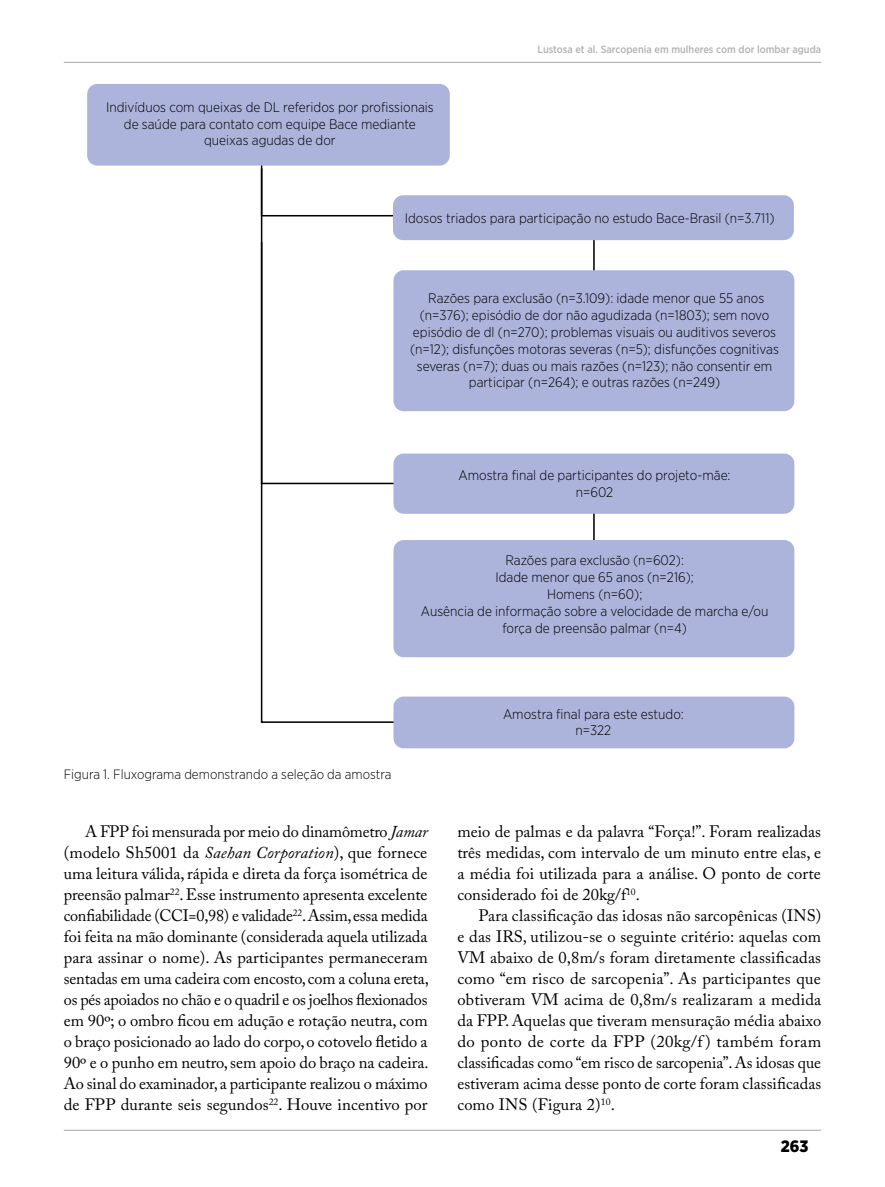
<style>
.page{position:relative;width:885px;height:1187px;background:#fff}
.page>*{position:absolute;margin:0;border:0;box-sizing:border-box;transform-origin:0 0}
.t1{font:16.5px/21px "Adobe Caslon Pro";letter-spacing:.005em;color:#000;text-align:justify}
.t2{font:900 16.5px "Gotham Narrow";color:#000}
.t3{font:300 13.8px/16.8px "Gotham Narrow";color:#000;text-align:center}
.t4{font:300 13.5px "Gotham Narrow";color:#000}
.t5{font:500 10.5px "Gotham Narrow";color:#b3b2b2}
.s1{font-style:italic}
</style>
<div class="page">
<hr style="left:64px;top:62px;width:757px;height:1px;background:#b3b2b2">
<hr style="left:64px;top:1129px;width:757px;height:1px;background:#b3b2b2">
<hr style="left:593px;top:237px;width:1px;height:42px;background:#000">
<hr style="left:593px;top:501px;width:1px;height:46px;background:#000">
<svg style="left:260px;top:485px;width:150px;height:238px"></svg>
<svg style="left:260px;top:217px;width:150px;height:268px"></svg>
<svg style="left:260px;top:166px;width:137px;height:51px"></svg>
<div style="left:87px;top:84px;width:362px;height:82px;background:#acb4dc;border-radius:10px"></div>
<div style="left:393px;top:195px;width:400px;height:45px;background:#acb4dc;border-radius:10px"></div>
<div style="left:393px;top:270px;width:401px;height:141px;background:#acb4dc;border-radius:10px"></div>
<div style="left:393px;top:453px;width:401px;height:60px;background:#acb4dc;border-radius:10px"></div>
<div style="left:393px;top:540px;width:401px;height:117px;background:#acb4dc;border-radius:10px"></div>
<div style="left:393px;top:696px;width:401px;height:52px;background:#acb4dc;border-radius:10px"></div>
<p class="t3" style="left:106px;top:98px;width:329px">Indivíduos com queixas de DL referidos por profissionais de saúde para contato com equipe Bace mediante queixas agudas de dor</p>
<p class="t5" style="left:537px;top:42px;width:285px">Lustosa et al. Sarcopenia em mulheres com dor lombar aguda</p>
<p class="t3" style="left:405px;top:210px;width:371px">Idosos triados para participação no estudo Bace-Brasil (n=3.711)</p>
<p class="t3" style="left:410px;top:289px;width:370px">Razões para exclusão (n=3.109): idade menor que 55 anos (n=376); episódio de dor não agudizada (n=1803); sem novo episódio de dl (n=270); problemas visuais ou auditivos severos (n=12); disfunções motoras severas (n=5); disfunções cognitivas severas (n=7); duas ou mais razões (n=123); não consentir em participar (n=264); e outras razões (n=249)</p>
<p class="t3" style="left:458px;top:466px;width:273px">Amostra final de participantes do projeto-mãe: n=602</p>
<p class="t3" style="left:421px;top:552px;width:349px">Razões para exclusão (n=602):<br>Idade menor que 65 anos (n=216);<br>Homens (n=60);<br>Ausência de informação sobre a velocidade de marcha e/ou força de preensão palmar (n=4)</p>
<p class="t4" style="left:64px;top:765px;width:329px">Figura 1. Fluxograma demonstrando a seleção da amostra</p>
<p class="t3" style="left:503px;top:705px;width:182px">Amostra final para este estudo: n=322</p>
<p class="t1" style="left:64px;top:821px;width:366px;text-indent:21px">A FPP foi mensurada por meio do dinamômetro <span class="s1">Jamar </span>(modelo Sh5001 da <span class="s1">Saehan Corporation</span>), que fornece uma leitura válida, rápida e direta da força isométrica de preensão palmar<sup>22</sup>. Esse instrumento apresenta excelente confiabilidade (CCI=0,98) e validade<sup>22</sup>. Assim, essa medida foi feita na mão dominante (considerada aquela utilizada para assinar o nome). As participantes permaneceram sentadas em uma cadeira com encosto, com a coluna ereta, os pés apoiados no chão e o quadril e os joelhos flexionados em 90º; o ombro ficou em adução e rotação neutra, com o braço posicionado ao lado do corpo, o cotovelo fletido a 90º e o punho em neutro, sem apoio do braço na cadeira.<br>Ao sinal do examinador, a participante realizou o máximo de FPP durante seis segundos<sup>22</sup>. Houve incentivo por</p>
<p class="t1" style="left:457px;top:821px;width:365px">meio de palmas e da palavra “Força!”. Foram realizadas três medidas, com intervalo de um minuto entre elas, e a média foi utilizada para a análise. O ponto de corte considerado foi de 20kg/f<sup>10</sup>.</p>
<p class="t1" style="left:457px;top:905px;width:365px;text-indent:21px">Para classificação das idosas não sarcopênicas (INS) e das IRS, utilizou-se o seguinte critério: aquelas com VM abaixo de 0,8m/s foram diretamente classificadas como “em risco de sarcopenia”. As participantes que obtiveram VM acima de 0,8m/s realizaram a medida da FPP. Aquelas que tiveram mensuração média abaixo do ponto de corte da FPP (20kg/f ) também foram classificadas como “em risco de sarcopenia”. As idosas que estiveram acima desse ponto de corte foram classificadas como INS (Figura 2)<sup>10</sup>.</p>
<p class="t2" style="left:780px;top:1135px;width:29px">263</p>
</div>
